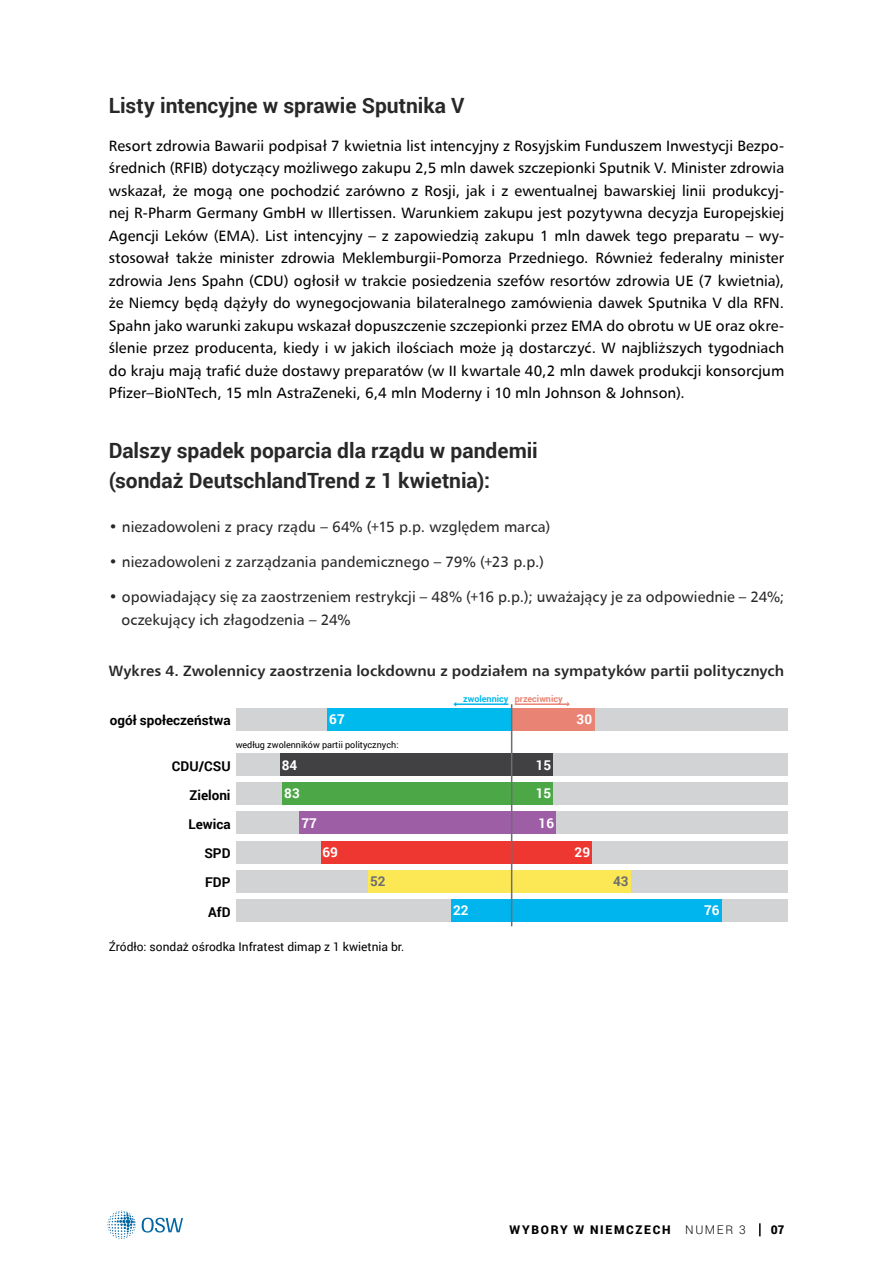
<style>
.page{position:relative;width:893px;height:1263px;background:#fff}
.page>*{position:absolute;margin:0;border:0;box-sizing:border-box;transform-origin:0 0}
.t1{font:700 21px/30px "Roboto";color:#292829}
.t2{font:15px/22.5px "Humanist 777 TL Roman B";color:#000;text-align:justify}
.t3{font:15px/22.5px "Humanist 777 TL Roman B";letter-spacing:.005em;color:#292829}
.t4{font:15px "Humanist 777 TL Bold B";letter-spacing:.005em;color:#292829}
.t5{font:700 13.5px/29.1px "Roboto";color:#000;text-align:right}
.t6{font:700 13.5px/29.2px "Roboto";color:#fff}
.t7{font:700 13.5px "Roboto";color:#6d6e71}
.t8{font:12px "Roboto";color:#000}
.t9{font:900 12px "Roboto";letter-spacing:.14em;color:#000}
.t10{font:9px "Roboto";color:#000}
.t11{font:700 9px "Roboto";color:#e98373}
.s1{color:#00b9ed}
.s2{font-weight:300}
</style>
<div class="page">
<svg style="left:759px;top:1223px;width:2px;height:13px"></svg>
<svg style="left:142px;top:1218px;width:41px;height:14px"></svg>
<svg style="left:108px;top:1211px;width:28px;height:28px"></svg>
<div style="left:236px;top:753px;width:552px;height:23px;background:#d1d3d4"></div>
<div style="left:236px;top:708px;width:552px;height:23px;background:#d1d3d4"></div>
<div style="left:236px;top:782px;width:552px;height:23px;background:#d1d3d4"></div>
<div style="left:236px;top:811px;width:552px;height:23px;background:#d1d3d4"></div>
<div style="left:236px;top:841px;width:552px;height:22px;background:#d1d3d4"></div>
<div style="left:236px;top:870px;width:552px;height:23px;background:#d1d3d4"></div>
<div style="left:236px;top:899px;width:552px;height:23px;background:#d1d3d4"></div>
<div style="left:512px;top:753px;width:41px;height:23px;background:#414042"></div>
<div style="left:512px;top:782px;width:41px;height:23px;background:#4ca747"></div>
<div style="left:280px;top:753px;width:232px;height:23px;background:#414042"></div>
<div style="left:512px;top:811px;width:44px;height:23px;background:#9d5ea6"></div>
<div style="left:299px;top:811px;width:213px;height:23px;background:#9d5ea6"></div>
<div style="left:512px;top:841px;width:80px;height:22px;background:#ef3732"></div>
<div style="left:283px;top:782px;width:229px;height:23px;background:#4ca747"></div>
<div style="left:321px;top:841px;width:191px;height:22px;background:#ef3732"></div>
<div style="left:451px;top:899px;width:61px;height:23px;background:#00b4ee"></div>
<div style="left:327px;top:708px;width:185px;height:23px;background:#00b9ed"></div>
<div style="left:512px;top:708px;width:82px;height:23px;background:#e98373"></div>
<div style="left:368px;top:870px;width:144px;height:23px;background:#fce854"></div>
<div style="left:512px;top:899px;width:209px;height:23px;background:#00b4ee"></div>
<div style="left:512px;top:870px;width:118px;height:23px;background:#fce854"></div>
<hr style="left:511px;top:704px;width:1px;height:222px;background:#6d6e71">
<hr style="left:515px;top:703px;width:54px;height:2px;background:#e98373">
<hr style="left:455px;top:703px;width:53px;height:2px;background:#00b4ee">
<h1 class="t1" style="left:109px;top:90px;width:357px">Listy intencyjne w sprawie Sputnika V</h1>
<p class="t2" style="left:109px;top:134px;width:677px">Resort zdrowia Bawarii podpisał 7 kwietnia list intencyjny z Rosyjskim Funduszem Inwestycji Bezpo&shy;średnich (RFIB) dotyczący możliwego zakupu 2,5 mln dawek szczepionki Sputnik V. Minister zdrowia wskazał, że mogą one pochodzić zarówno z Rosji, jak i z ewentualnej bawarskiej linii produkcyj&shy;nej R-Pharm Germany GmbH w Illertissen. Warunkiem zakupu jest pozytywna decyzja Europejskiej Agencji Leków (EMA). List intencyjny – z zapowiedzią zakupu 1 mln dawek tego preparatu – wy&shy;stosował także minister zdrowia Meklemburgii-Pomorza Przedniego. Również federalny minister zdrowia Jens Spahn (CDU) ogłosił w trakcie posiedzenia szefów resortów zdrowia UE (7 kwietnia), że Niemcy będą dążyły do wynegocjowania bilateralnego zamówienia dawek Sputnika V dla RFN.<br>Spahn jako warunki zakupu wskazał dopuszczenie szczepionki przez EMA do obrotu w UE oraz okre&shy;ślenie przez producenta, kiedy i w jakich ilościach może ją dostarczyć. W najbliższych tygodniach do kraju mają trafić duże dostawy preparatów (w II kwartale 40,2 mln dawek produkcji konsorcjum Pfizer–BioNTech, 15 mln AstraZeneki, 6,4 mln Moderny i 10 mln Johnson &amp; Johnson).</p>
<h1 class="t1" style="left:109px;top:435px;width:431px">Dalszy spadek poparcia dla rządu w pandemii (sondaż DeutschlandTrend z 1 kwietnia):</h1>
<p class="t3" style="left:109px;top:515px;width:443px">• niezadowoleni z pracy rządu – 64% (+15 p.p. względem marca)</p>
<p class="t3" style="left:109px;top:550px;width:437px">• niezadowoleni z zarządzania pandemicznego – 79% (+23 p.p.)</p>
<p class="t3" style="left:121px;top:585px;width:664px;text-indent:-13px">• opowiadający się za zaostrzeniem restrykcji – 48% (+16 p.p.); uważający je za odpowiednie – 24%; oczekujący ich złagodzenia – 24%</p>
<p class="t4" style="left:109px;top:661px;width:677px">Wykres 4. Zwolennicy zaostrzenia lockdownu z podziałem na sympatyków partii politycznych</p>
<p class="t11" style="left:463px;top:693px;width:101px"><span class="s1">zwolennicy</span> przeciwnicy</p>
<p class="t5" style="left:110px;top:705px;width:122px">ogół społeczeństwa</p>
<p class="t6" style="left:577px;top:704px;width:17px">30</p>
<p class="t6" style="left:536px;top:750px;width:20px">15<br>15<br>16</p>
<p class="t6" style="left:575px;top:837px;width:17px">29</p>
<p class="t6" style="left:329px;top:704px;width:17px">67</p>
<p class="t10" style="left:236px;top:739px;width:164px">według zwolenników partii politycznych:</p>
<p class="t6" style="left:282px;top:750px;width:19px;line-height:28.8px">84<br>83</p>
<p class="t5" style="left:172px;top:751px;width:60px">CDU/CSU<br>Zieloni<br>Lewica<br>SPD<br>FDP<br>AfD</p>
<p class="t6" style="left:301px;top:808px;width:17px">77</p>
<p class="t6" style="left:323px;top:837px;width:17px">69</p>
<p class="t7" style="left:370px;top:872px;width:17px">52</p>
<p class="t6" style="left:453px;top:895px;width:17px">22</p>
<p class="t8" style="left:109px;top:938px;width:297px">Źródło: sondaż ośrodka Infratest dimap z 1 kwietnia br.</p>
<p class="t7" style="left:613px;top:872px;width:17px">43</p>
<p class="t6" style="left:704px;top:895px;width:17px">76</p>
<p class="t9" style="left:509px;top:1221px;width:238px">WYBORY W NIEMCZECH <span class="s2">NUMER 3</span></p>
<p class="t9" style="left:771px;top:1221px;width:15px">07</p>
</div>
